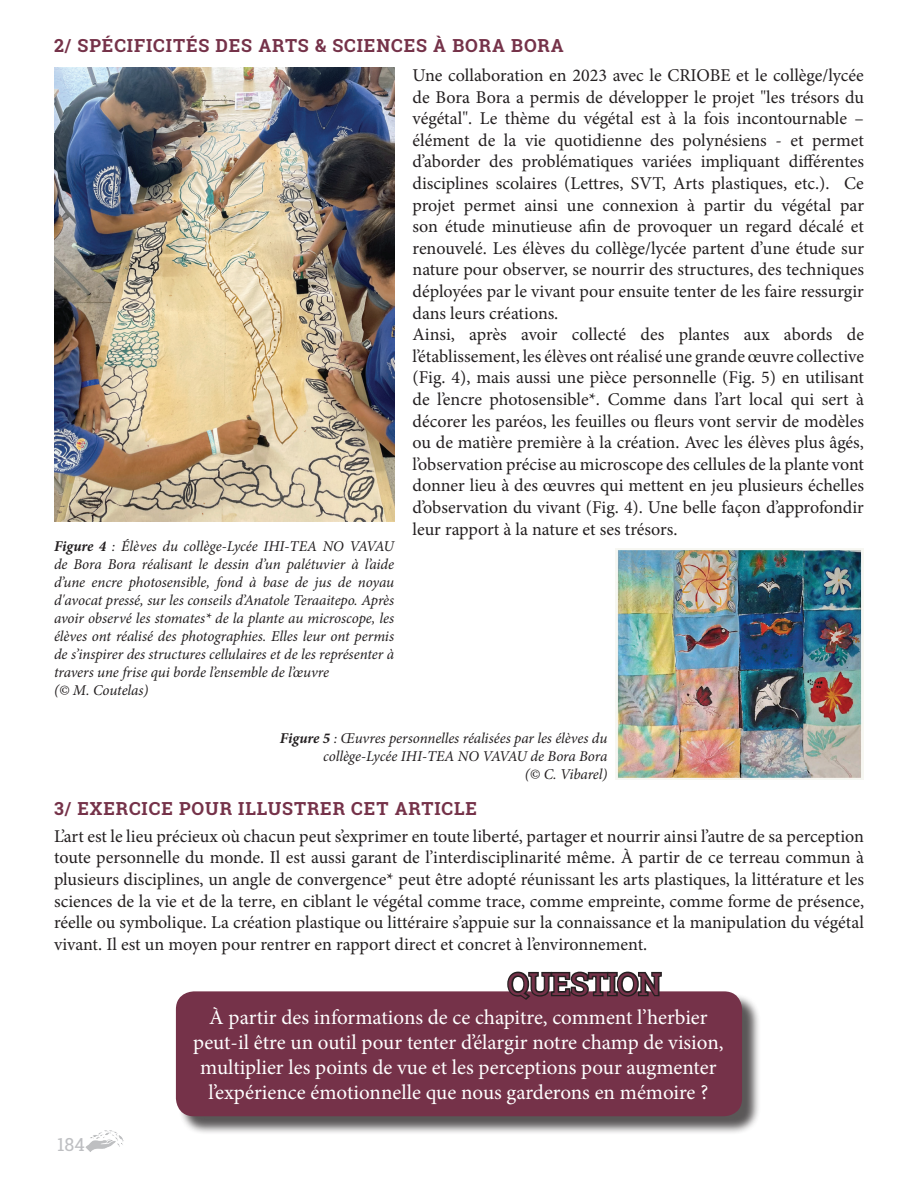
<style>
.page{position:relative;width:918px;height:1188px;background:#fff}
.page>*{position:absolute;margin:0;border:0;box-sizing:border-box;transform-origin:0 0}
.t1{font:30px "Roboto Slab";color:#753249}
.t2{font:21px/25.2px "Minion Pro";color:#fff;text-align:center}
.t3{font:18px/21.6px "Minion Pro";color:#231f20;text-align:justify}
.t4{font:700 18px "Roboto Slab";letter-spacing:.05em;color:#753249}
.t5{font:18px "Roboto Slab";color:#bebfc2}
.t6{font:italic 15px/18px "Minion Pro";letter-spacing:-.01em;color:#231f20}
.s1{font-weight:700}
</style>
<div class="page">
<img style="left:85px;top:1144px;width:21px;height:8px">
<img style="left:89px;top:1130px;width:35px;height:18px">
<div style="left:178px;top:994px;width:583px;height:141px;background:#231f20;opacity:.75"></div>
<div style="left:176px;top:991px;width:566px;height:125px;background:#753249;border-radius:18px"></div>
<svg style="left:505px;top:971px;width:158px;height:29px"></svg>
<img style="left:54px;top:68px;width:340px;height:454px">
<img style="left:616px;top:548px;width:248px;height:232px">
<p class="t4" style="left:54px;top:33px;width:511px">2/ SPÉCIFICITÉS DES ARTS &amp; SCIENCES À BORA BORA</p>
<p class="t3" style="left:413px;top:65px;width:453px;text-align:left">Une collaboration en 2023 avec le CRIOBE et le collège/lycée de Bora Bora a permis de développer le projet "les trésors du végétal". Le thème du végétal est à la fois incontournable – élément de la vie quotidienne des polynésiens - et permet d’aborder des problématiques variées impliquant différentes disciplines scolaires (Lettres, SVT, Arts plastiques, etc.). Ce projet permet ainsi une connexion à partir du végétal par son étude minutieuse afin de provoquer un regard décalé et renouvelé. Les élèves du collège/lycée partent d’une étude sur nature pour observer, se nourrir des structures, des techniques déployées par le vivant pour ensuite tenter de les faire ressurgir dans leurs créations.<br>Ainsi, après avoir collecté des plantes aux abords de l’établissement, les élèves ont réalisé une grande œuvre collective (Fig. 4), mais aussi une pièce personnelle (Fig. 5) en utilisant de l’encre photosensible*. Comme dans l’art local qui sert à décorer les paréos, les feuilles ou fleurs vont servir de modèles ou de matière première à la création. Avec les élèves plus âgés, l’observation précise au microscope des cellules de la plante vont donner lieu à des œuvres qui mettent en jeu plusieurs échelles d’observation du vivant (Fig. 4). Une belle façon d’approfondir leur rapport à la nature et ses trésors.</p>
<p class="t6" style="left:54px;top:537px;width:342px"><span class="s1">Figure 4</span> : élèves du collège-Lycée IHI-TEA NO VAVAU de Bora Bora réalisant le dessin d’un palétuvier à l’aide d’une encre photosensible, fond à base de jus de noyau d'avocat pressé, sur les conseils d’Anatole Teraaitepo. Après avoir observé les stomates* de la plante au microscope, les élèves ont réalisé des photographies. Elles leur ont permis de s’inspirer des structures cellulaires et de les représenter à travers une frise qui borde l’ensemble de l’œuvre<br>(© M. Coutelas)</p>
<p class="t6" style="left:280px;top:729px;width:329px;text-align:right"><span class="s1">Figure 5</span> : Œuvres personnelles réalisées par les élèves du collège-Lycée IHI-TEA NO VAVAU de Bora Bora<br>(© C. Vibarel)</p>
<p class="t4" style="left:54px;top:796px;width:425px">3/ EXERCICE POUR ILLUSTRER CET ARTICLE</p>
<p class="t3" style="left:54px;top:825px;width:812px">L’art est le lieu précieux où chacun peut s’exprimer en toute liberté, partager et nourrir ainsi l’autre de sa perception toute personnelle du monde. Il est aussi garant de l’interdisciplinarité même. à partir de ce terreau commun à plusieurs disciplines, un angle de convergence* peut être adopté réunissant les arts plastiques, la littérature et les sciences de la vie et de la terre, en ciblant le végétal comme trace, comme empreinte, comme forme de présence, réelle ou symbolique. La création plastique ou littéraire s’appuie sur la connaissance et la manipulation du végétal vivant. Il est un moyen pour rentrer en rapport direct et concret à l’environnement.</p>
<h1 class="t1" style="left:508px;top:963px;width:155px">QUESTION</h1>
<p class="t5" style="left:57px;top:1132px;width:29px">184</p>
<p class="t2" style="left:193px;top:1004px;width:532px">à partir des informations de ce chapitre, comment l’herbier peut-il être un outil pour tenter d’élargir notre champ de vision, multiplier les points de vue et les perceptions pour augmenter l’expérience émotionnelle que nous garderons en mémoire ?</p>
</div>
